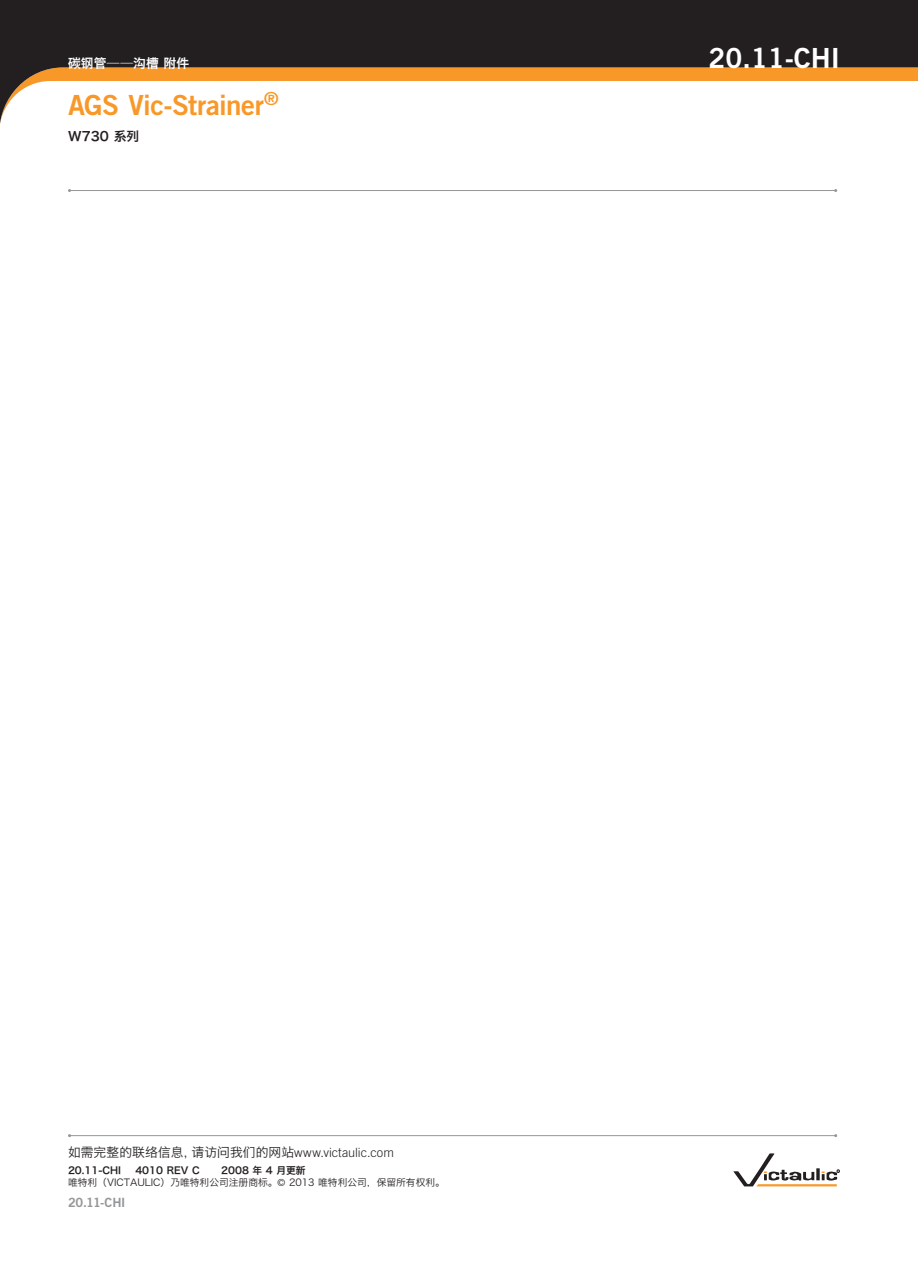
<style>
.page{position:relative;width:918px;height:1263px;background:#fff}
.page>*{position:absolute;margin:0;border:0;box-sizing:border-box;transform-origin:0 0}
.t1{font:27.75px "Trade Gothic LT Std Bd 2";letter-spacing:-.02em;color:#f89828}
.t2{font:27.75px "Trade Gothic LT Std Bd 2";color:#fff}
.t3{font:12.75px "Hiragino Sans GB W3";letter-spacing:.005em;color:#231f20}
.t4{font:12.75px "Trade Gothic LT Std Bd 2";letter-spacing:-.015em;color:#949698}
.t5{font:12.75px "Hiragino Sans GB W6";letter-spacing:.01em;color:#fff}
.t6{font:12.75px "Hiragino Sans GB W6";letter-spacing:.01em;color:#231f20}
.t7{font:9.75px "Hiragino Sans GB W3";color:#231f20}
.t8{font:9.75px "Hiragino Sans GB W6";color:#231f20}
.s1{font-family:"Trade Gothic LT Std";font-weight:300}
</style>
<div class="page">
<svg style="left:0;top:0;width:918px;height:124px;fill:#231f20"></svg>
<hr style="left:70px;top:190px;width:766px;height:1px;background:#949698">
<svg style="left:733px;top:1153px;width:107px;height:33px"></svg>
<hr style="left:70px;top:1135px;width:766px;height:1px;background:#949698">
<h2 class="t5" style="left:68px;top:55px;width:123px">碳钢管——沟槽 附件</h2>
<h1 class="t2" style="left:708px;top:41px;width:133px">20.11-CHI</h1>
<h1 class="t1" style="left:68px;top:87px;width:212px">AGS Vic-Strainer<sup>®</sup></h1>
<h2 class="t6" style="left:68px;top:128px;width:73px">W730 系列</h2>
<h2 class="t3" style="left:68px;top:1144px;width:327px">如需完整的联络信息，请访问我们的网站<span class="s1">www.victaulic.com</span></h2>
<p class="t8" style="left:68px;top:1164px;width:55px">20.11-CHI</p>
<p class="t8" style="left:135px;top:1164px;width:66px">4010 REV C</p>
<p class="t8" style="left:221px;top:1164px;width:86px">2008 年 4 月更新</p>
<p class="t7" style="left:68px;top:1177px;width:378px">唯特利（VICTAULIC）乃唯特利公司注册商标。<span class="s1">©</span> 2013 唯特利公司，保留所有权利。</p>
<h2 class="t4" style="left:68px;top:1194px;width:59px">20.11-CHI</h2>
</div>
